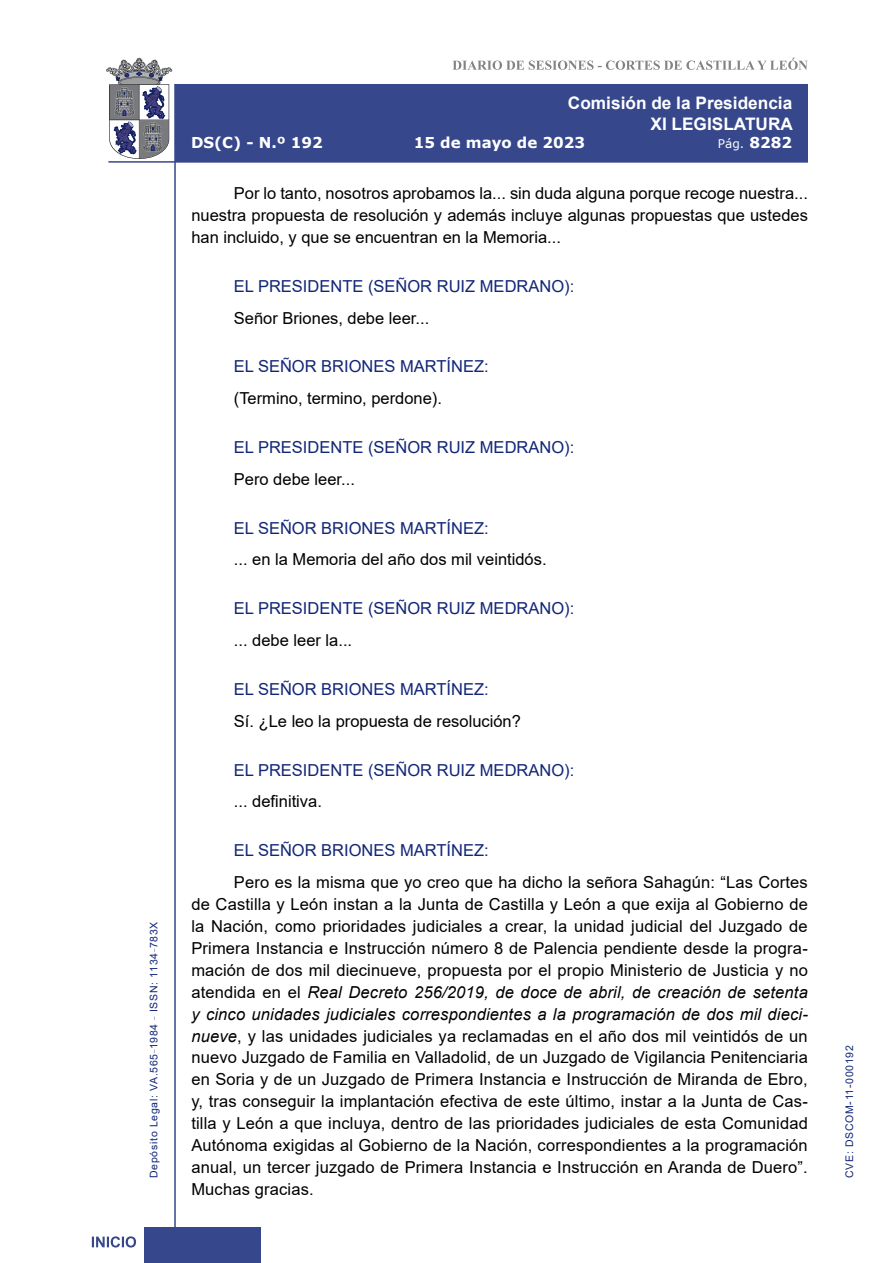
<style>
.page{position:relative;width:893px;height:1263px;background:#fff}
.page>*{position:absolute;margin:0;border:0;box-sizing:border-box;transform-origin:0 0}
.t1{font:700 17.25px/20.7px "Arial";color:#fff;text-align:right}
.t2{font:16.5px/21.9px "Arial";color:#000;text-align:justify}
.Orador{font:16.5px "Arial";color:#122678}
.t3{font:700 15px "Verdana";color:#fff}
.t4{font:12px "Verdana";color:#fff}
.t5{font:10.5px "Arial";letter-spacing:.065em;color:#122678}
.s1{font-weight:700;font-size:15px}
.s2{font-style:italic}
</style>
<div class="page">
<svg style="left:452px;top:58px;width:356px;height:12px"></svg>
<hr style="left:174px;top:84px;width:2px;height:1179px;background:#36478c">
<div style="left:144px;top:1227px;width:117px;height:36px;background:#36478c"></div>
<div style="left:175px;top:84px;width:633px;height:78px;background:#36478c"></div>
<hr style="left:108px;top:161px;width:700px;height:2px;background:#36478c">
<svg style="left:92px;top:1236px;width:44px;height:11px"></svg>
<svg style="left:106px;top:58px;width:66px;height:101px"></svg>
<p class="t5" style="left:146px;top:1178px;width:258px;rotate:-90deg">Depósito Legal: VA.565<sup>_</sup>1984 <sup>_</sup> ISSN: 1134<sup>_</sup>783X</p>
<p class="t1" style="left:568px;top:93px;width:226px">Comisión de la Presidencia<br>XI LEGISLATURA</p>
<p class="t3" style="left:191px;top:132px;width:133px">DS(C) - N.º 192</p>
<p class="t3" style="left:414px;top:132px;width:173px">15 de mayo de 2023</p>
<p class="t4" style="left:718px;top:135px;width:76px">Pág. <span class="s1">8282</span></p>
<p class="t2" style="left:191px;top:182px;width:618px;text-indent:43px">Por lo tanto, nosotros aprobamos la... sin duda alguna porque recoge nuestra... nuestra propuesta de resolución y además incluye algunas propuestas que ustedes han incluido, y que se encuentran en la Memoria...</p>
<p class="Orador" style="left:234px;top:275px;width:342px">EL PRESIDENTE (SEÑOR RUIZ MEDRANO):</p>
<p class="t2" style="left:234px;top:307px;width:197px">Señor Briones, debe leer...</p>
<p class="Orador" style="left:234px;top:355px;width:256px">EL SEÑOR BRIONES MARTÍNEZ:</p>
<p class="t2" style="left:234px;top:387px;width:210px">(Termino, termino, perdone).</p>
<p class="Orador" style="left:234px;top:436px;width:342px">EL PRESIDENTE (SEÑOR RUIZ MEDRANO):</p>
<p class="t2" style="left:234px;top:468px;width:123px">Pero debe leer...</p>
<p class="Orador" style="left:234px;top:516px;width:256px">EL SEÑOR BRIONES MARTÍNEZ:</p>
<p class="t2" style="left:234px;top:549px;width:314px">... en la Memoria del año dos mil veintidós.</p>
<p class="Orador" style="left:234px;top:597px;width:342px">EL PRESIDENTE (SEÑOR RUIZ MEDRANO):</p>
<p class="t2" style="left:234px;top:629px;width:120px">... debe leer la...</p>
<p class="Orador" style="left:234px;top:678px;width:256px">EL SEÑOR BRIONES MARTÍNEZ:</p>
<p class="t2" style="left:234px;top:710px;width:289px">Sí. ¿Le leo la propuesta de resolución?</p>
<p class="Orador" style="left:234px;top:758px;width:342px">EL PRESIDENTE (SEÑOR RUIZ MEDRANO):</p>
<p class="t2" style="left:234px;top:790px;width:90px">... definitiva.</p>
<p class="Orador" style="left:234px;top:839px;width:256px">EL SEÑOR BRIONES MARTÍNEZ:</p>
<p class="t2" style="left:191px;top:871px;width:618px;text-indent:43px">Pero es la misma que yo creo que ha dicho la señora Sahagún: “Las Cortes de Castilla y León instan a la Junta de Castilla y León a que exija al Gobierno de la Nación, como prioridades judiciales a crear, la unidad judicial del Juzgado de Primera Instancia e Instrucción número 8 de Palencia pendiente desde la progra&shy;mación de dos mil diecinueve, propuesta por el propio Ministerio de Justicia y no atendida en el <span class="s2">Real Decreto 256/2019, de doce de abril, de creación de setenta y cinco unidades judiciales correspondientes a la programación de dos mil dieci&shy;nueve</span>, y las unidades judiciales ya reclamadas en el año dos mil veintidós de un nuevo Juzgado de Familia en Valladolid, de un Juzgado de Vigilancia Penitenciaria en Soria y de un Juzgado de Primera Instancia e Instrucción de Miranda de Ebro, y, tras conseguir la implantación efectiva de este último, instar a la Junta de Cas&shy;tilla y León a que incluya, dentro de las prioridades judiciales de esta Comunidad Autónoma exigidas al Gobierno de la Nación, correspondientes a la programación anual, un tercer juzgado de Primera Instancia e Instrucción en Aranda de Duero”.<br>Muchas gracias.</p>
<p class="t5" style="left:842px;top:1178px;width:134px;rotate:-90deg">CVE: DSCOM-11-000192</p>
</div>
